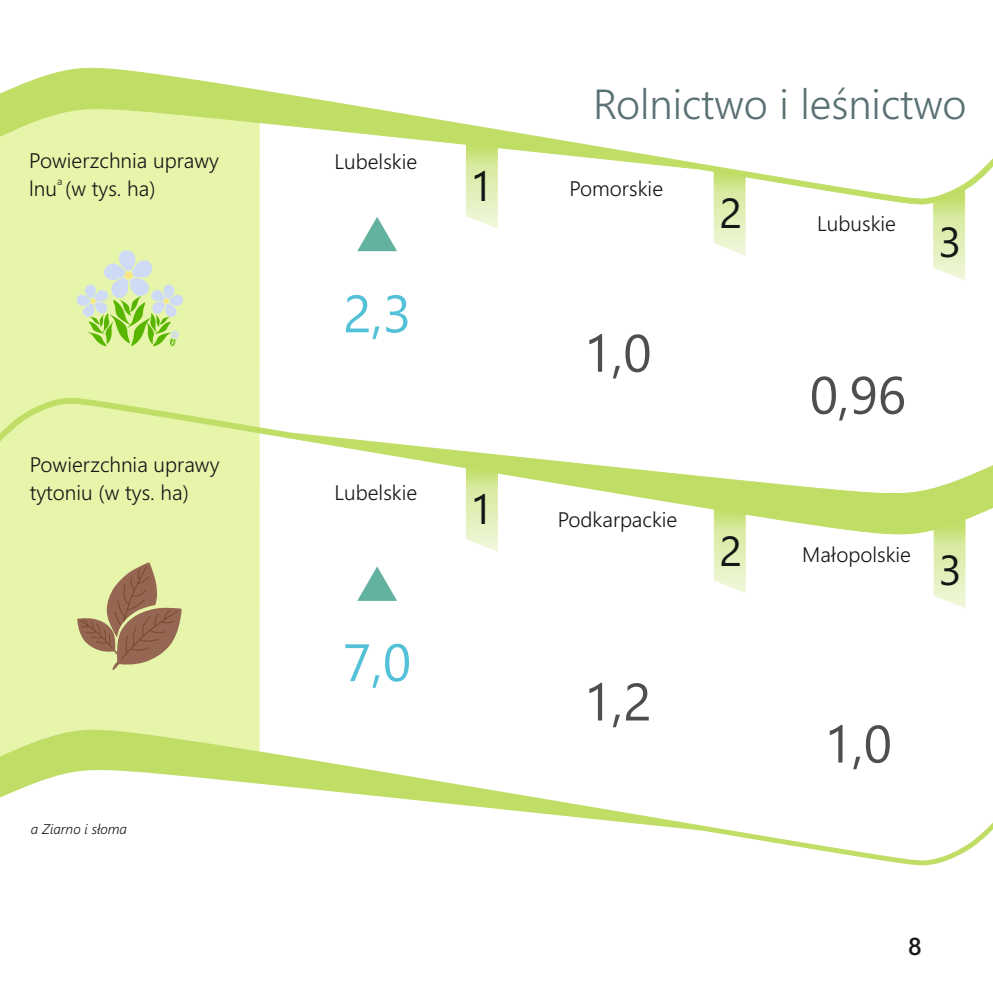
<style>
.page{position:relative;width:993px;height:993px;background:#fff}
.page>*{position:absolute;margin:0;border:0;box-sizing:border-box;transform-origin:0 0}
.t1{font:300 42px "Segoe UI";color:#5b7174}
.t2{font:600 24.5px "Segoe UI";color:#151616}
.t3{font:300 21px/28px "Segoe UI";color:#151616}
.t4{font:italic 300 14px "Segoe UI";color:#151616}
.t5{font:300 10.5px "Segoe UI";color:#151616}
</style>
<div class="page">
<div style="left:0;top:535px;width:259px;height:193px;background:#e7f5aa"></div>
<div style="left:0;top:204px;width:259px;height:193px;background:#e7f5aa"></div>
<svg style="left:0;top:397px;width:966px;height:138px;fill:#e7f5aa"></svg>
<svg style="left:290px;top:435px;width:702px;height:99px"></svg>
<svg style="left:0;top:728px;width:992px;height:137px"></svg>
<svg style="left:0;top:729px;width:702px;height:98px"></svg>
<svg style="left:0;top:67px;width:992px;height:137px"></svg>
<svg style="left:0;top:68px;width:700px;height:99px"></svg>
<svg style="left:76px;top:250px;width:107px;height:96px;background:#cde5a4"></svg>
<svg style="left:77px;top:561px;width:105px;height:109px;background:#bdad7d"></svg>
<svg style="left:357px;top:217px;width:40px;height:34px"></svg>
<svg style="left:358px;top:566px;width:39px;height:34px"></svg>
<svg style="left:465px;top:144px;width:33px;height:85px;background:#e0eeb4"></svg>
<svg style="left:712px;top:171px;width:33px;height:85px;background:#e0eeb5"></svg>
<svg style="left:465px;top:466px;width:33px;height:86px;background:#dfeeb3"></svg>
<svg style="left:713px;top:508px;width:33px;height:85px;background:#dfeeb3"></svg>
<svg style="left:811px;top:397px;width:34px;height:23px"></svg>
<svg style="left:851px;top:397px;width:23px;height:17px"></svg>
<svg style="left:880px;top:397px;width:23px;height:17px"></svg>
<svg style="left:829px;top:728px;width:13px;height:34px"></svg>
<svg style="left:853px;top:728px;width:36px;height:41px"></svg>
<svg style="left:932px;top:188px;width:33px;height:92px;background:#dfeeb3"></svg>
<svg style="left:932px;top:516px;width:33px;height:92px;background:#ddedae"></svg>
<p class="t3" style="left:29px;top:148px;width:191px">Powierzchnia uprawy</p>
<p class="t5" style="left:57px;top:177px;width:7px">a</p>
<p class="t3" style="left:29px;top:176px;width:128px">lnu (w tys. ha)</p>
<p class="t3" style="left:30px;top:452px;width:191px">Powierzchnia uprawy tytoniu (w tys. ha)</p>
<p class="t3" style="left:334px;top:150px;width:84px">Lubelskie</p>
<p class="t3" style="left:334px;top:480px;width:84px">Lubelskie</p>
<p class="t4" style="left:31px;top:823px;width:98px">a Ziarno i słoma</p>
<h1 class="t1" style="left:593px;top:88px;width:375px">Rolnictwo i leśnictwo</h1>
<p class="t3" style="left:569px;top:176px;width:95px">Pomorskie</p>
<p class="t3" style="left:557px;top:507px;width:121px">Podkarpackie</p>
<p class="t3" style="left:816px;top:212px;width:80px">Lubuskie</p>
<p class="t3" style="left:801px;top:542px;width:110px">Małopolskie</p>
<p class="t2" style="left:907px;top:936px;width:15px">8</p>
</div>
